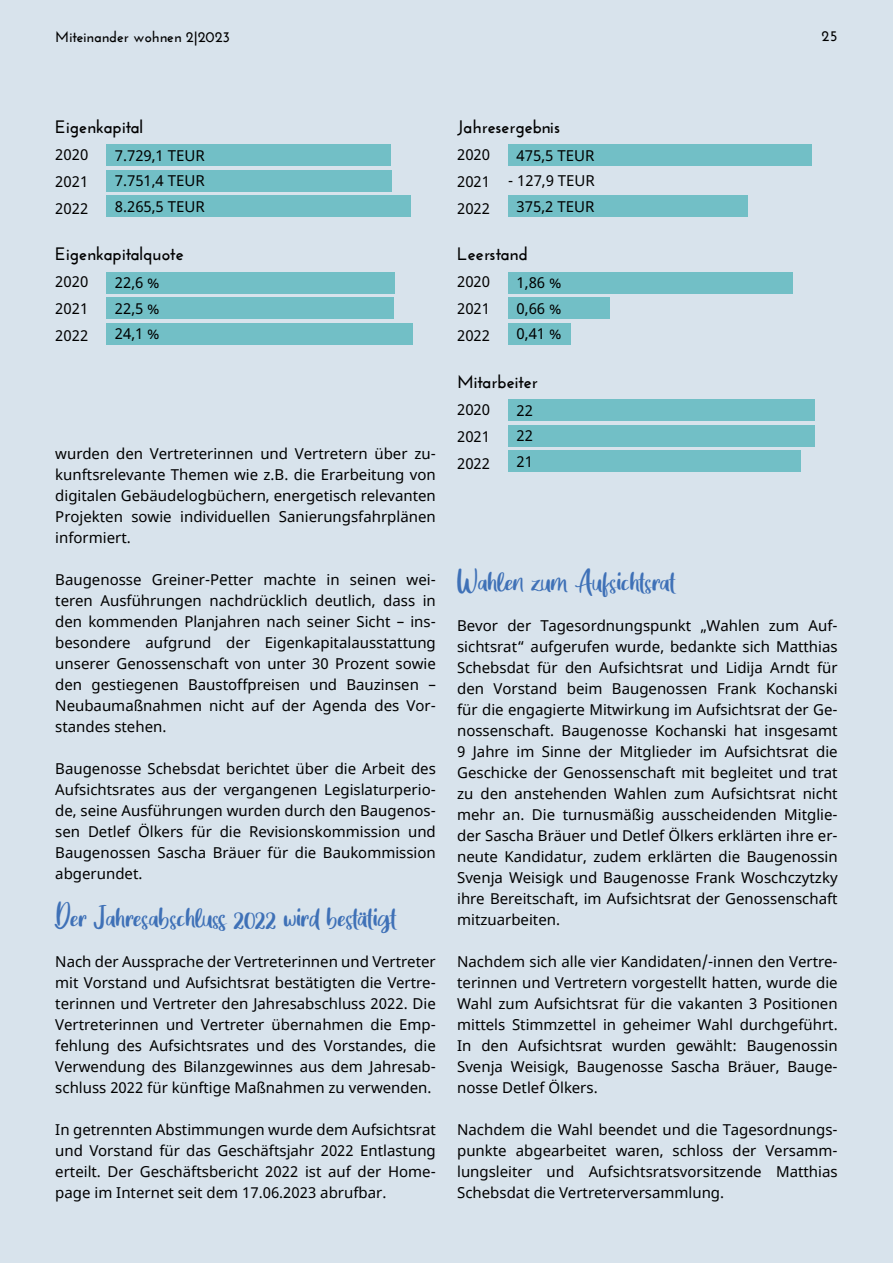
<style>
.page{position:relative;width:893px;height:1263px;background:#d8e3ec}
.page>*{position:absolute;margin:0;border:0;box-sizing:border-box;transform-origin:0 0}
.t1{font:700 18px "Josefin Sans";color:#000}
.t2{font:18px "Great Wishes";color:#3f71b7}
.t3{font:15px/21px "Noto Sans";color:#000;text-align:justify}
.t4{font:700 15px "Josefin Sans";color:#000}
</style>
<div class="page">
<div style="left:106px;top:145px;width:285px;height:21px;background:#72bfc6"></div>
<div style="left:106px;top:170px;width:286px;height:21px;background:#72bfc6"></div>
<div style="left:106px;top:196px;width:305px;height:21px;background:#72bfc6"></div>
<div style="left:106px;top:272px;width:289px;height:21px;background:#72bfc6"></div>
<div style="left:106px;top:298px;width:287px;height:21px;background:#72bfc6"></div>
<div style="left:106px;top:323px;width:306px;height:21px;background:#72bfc6"></div>
<div style="left:508px;top:272px;width:285px;height:21px;background:#72bfc6"></div>
<div style="left:508px;top:298px;width:101px;height:21px;background:#72bfc6"></div>
<div style="left:508px;top:323px;width:63px;height:21px;background:#72bfc6"></div>
<div style="left:508px;top:400px;width:306px;height:21px;background:#72bfc6"></div>
<div style="left:508px;top:425px;width:306px;height:21px;background:#72bfc6"></div>
<div style="left:508px;top:451px;width:292px;height:21px;background:#72bfc6"></div>
<div style="left:508px;top:145px;width:303px;height:21px;background:#72bfc6"></div>
<div style="left:508px;top:196px;width:239px;height:21px;background:#72bfc6"></div>
<p class="t4" style="left:55px;top:28px;width:177px">Miteinander wohnen 2|2023</p>
<p class="t4" style="left:822px;top:27px;width:18px">25</p>
<p class="t1" style="left:55px;top:116px;width:89px">Eigenkapital</p>
<p class="t3" style="left:55px;top:141px;width:35px;line-height:27px">2020<br>2021<br>2022</p>
<p class="t3" style="left:115px;top:143px;width:91px;line-height:25.5px">7.729,1 TEUR 7.751,4 TEUR 8.265,5 TEUR</p>
<p class="t1" style="left:55px;top:243px;width:130px">Eigenkapitalquote</p>
<p class="t3" style="left:55px;top:269px;width:35px;line-height:27px">2020<br>2021<br>2022</p>
<p class="t3" style="left:115px;top:271px;width:46px;line-height:25.5px">22,6 % 22,5 % 24,1 %</p>
<p class="t3" style="left:55px;top:444px;width:382px">wurden den Vertreterinnen und Vertretern über zu&shy;kunftsrelevante Themen wie z.B. die Erarbeitung von digitalen Gebäudelogbüchern, energetisch relevanten Projekten sowie individuellen Sanierungsfahrplänen informiert.</p>
<p class="t3" style="left:55px;top:570px;width:382px">Baugenosse Greiner-Petter machte in seinen wei&shy;teren Ausführungen nachdrücklich deutlich, dass in den kommenden Planjahren nach seiner Sicht – ins&shy;besondere aufgrund der Eigenkapitalausstattung unserer Genossenschaft von unter 30 Prozent sowie den gestiegenen Baustoffpreisen und Bauzinsen – Neubaumaßnahmen nicht auf der Agenda des Vor&shy;standes stehen.</p>
<p class="t3" style="left:55px;top:759px;width:382px">Baugenosse Schebsdat berichtet über die Arbeit des Aufsichtsrates aus der vergangenen Legislaturperio&shy;de, seine Ausführungen wurden durch den Baugenos&shy;sen Detlef Ölkers für die Revisionskommission und Baugenossen Sascha Bräuer für die Baukommission abgerundet.</p>
<p class="t2" style="left:55px;top:912px;width:343px">Der Jahresabschluss 2022 wird bestätigt</p>
<p class="t3" style="left:55px;top:952px;width:382px">Nach der Aussprache der Vertreterinnen und Vertreter mit Vorstand und Aufsichtsrat bestätigten die Vertre&shy;terinnen und Vertreter den Jahresabschluss 2022. Die Vertreterinnen und Vertreter übernahmen die Emp&shy;fehlung des Aufsichtsrates und des Vorstandes, die Verwendung des Bilanzgewinnes aus dem Jahresab&shy;schluss 2022 für künftige Maßnahmen zu verwenden.</p>
<p class="t3" style="left:55px;top:1120px;width:382px">In getrennten Abstimmungen wurde dem Aufsichtsrat und Vorstand für das Geschäftsjahr 2022 Entlastung erteilt. Der Geschäftsbericht 2022 ist auf der Home&shy;page im Internet seit dem 17.06.2023 abrufbar.</p>
<p class="t1" style="left:457px;top:116px;width:105px">Jahresergebnis</p>
<p class="t3" style="left:457px;top:141px;width:35px;line-height:27px">2020<br>2021<br>2022</p>
<p class="t3" style="left:517px;top:145px;width:79px">475,5 TEUR</p>
<p class="t3" style="left:508px;top:168px;width:88px;line-height:25.5px;text-align:center">- 127,9 TEUR<br>375,2 TEUR</p>
<p class="t1" style="left:457px;top:243px;width:72px">Leerstand</p>
<p class="t3" style="left:457px;top:269px;width:35px;line-height:27px">2020<br>2021<br>2022</p>
<p class="t3" style="left:517px;top:271px;width:46px;line-height:25.5px">1,86 % 0,66 % 0,41 %</p>
<p class="t1" style="left:457px;top:371px;width:82px">Mitarbeiter</p>
<p class="t3" style="left:457px;top:396px;width:35px;line-height:27px">2020<br>2021<br>2022</p>
<p class="t3" style="left:517px;top:398px;width:18px;line-height:25.5px">22<br>22<br>21</p>
<p class="t2" style="left:457px;top:576px;width:220px">Wahlen zum Aufsichtsrat</p>
<p class="t3" style="left:457px;top:615px;width:382px">Bevor der Tagesordnungspunkt „Wahlen zum Auf&shy;sichtsrat“ aufgerufen wurde, bedankte sich Matthias Schebsdat für den Aufsichtsrat und Lidija Arndt für den Vorstand beim Baugenossen Frank Kochanski für die engagierte Mitwirkung im Aufsichtsrat der Ge&shy;nossenschaft. Baugenosse Kochanski hat insgesamt 9 Jahre im Sinne der Mitglieder im Aufsichtsrat die Geschicke der Genossenschaft mit begleitet und trat zu den anstehenden Wahlen zum Aufsichtsrat nicht mehr an. Die turnusmäßig ausscheidenden Mitglie&shy;der Sascha Bräuer und Detlef Ölkers erklärten ihre er&shy;neute Kandidatur, zudem erklärten die Baugenossin Svenja Weisigk und Baugenosse Frank Woschczytzky ihre Bereitschaft, im Aufsichtsrat der Genossenschaft mitzuarbeiten.</p>
<p class="t3" style="left:457px;top:951px;width:382px">Nachdem sich alle vier Kandidaten/-innen den Vertre&shy;terinnen und Vertretern vorgestellt hatten, wurde die Wahl zum Aufsichtsrat für die vakanten 3 Positionen mittels Stimmzettel in geheimer Wahl durchgeführt.<br>In den Aufsichtsrat wurden gewählt: Baugenossin Svenja Weisigk, Baugenosse Sascha Bräuer, Bauge&shy;nosse Detlef Ölkers.</p>
<p class="t3" style="left:457px;top:1119px;width:382px">Nachdem die Wahl beendet und die Tagesordnungs&shy;punkte abgearbeitet waren, schloss der Versamm&shy;lungsleiter und Aufsichtsratsvorsitzende Matthias Schebsdat die Vertreterversammlung.</p>
</div>
